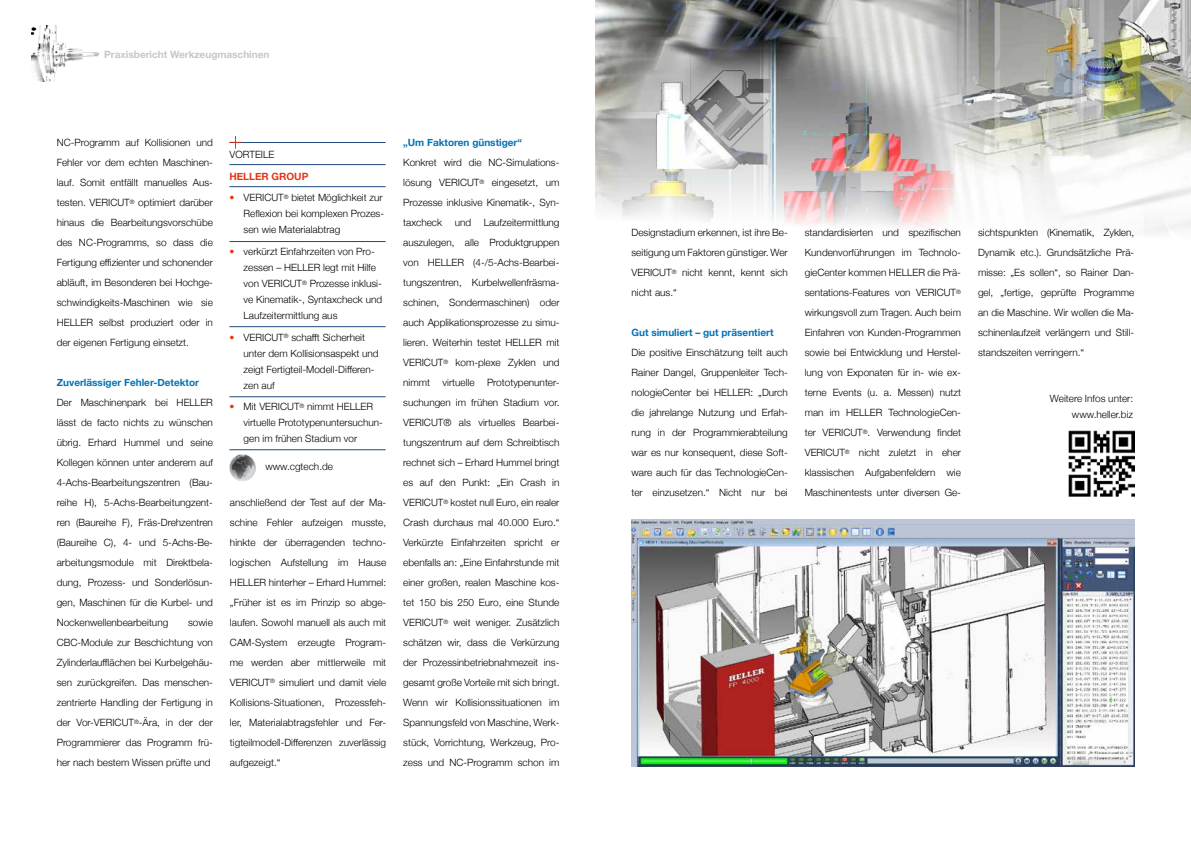
<style>
.page{position:relative;width:1191px;height:842px;background:#fff}
.page>*{position:absolute;margin:0;border:0;box-sizing:border-box;transform-origin:0 0}
.t1{font:300 10px/20px "Helvetica Neue";color:#000;text-align:justify}
.t2{font:700 10px "Helvetica Neue";color:#0074b7}
.t3{font:700 10px "Helvetica Neue";color:#c6c7c8}
.t4{font:700 10px "Helvetica Neue";color:#e53517}
.s1{color:#e53517}
</style>
<div class="page">
<img style="left:595px;top:0;width:596px;height:233px">
<img style="left:631px;top:520px;width:503px;height:247px">
<hr style="left:229px;top:142px;width:157px;height:1px;background:#1f497d">
<hr style="left:229px;top:164px;width:157px;height:1px;background:#1f497d">
<hr style="left:229px;top:186px;width:157px;height:1px;background:#1f497d">
<hr style="left:229px;top:241px;width:157px;height:1px;background:#1f497d">
<hr style="left:229px;top:326px;width:157px;height:1px;background:#1f497d">
<hr style="left:229px;top:396px;width:157px;height:1px;background:#1f497d">
<hr style="left:229px;top:449px;width:157px;height:1px;background:#1f497d">
<svg style="left:229px;top:136px;width:13px;height:13px"></svg>
<img style="left:229px;top:454px;width:27px;height:27px">
<img style="left:31px;top:26px;width:69px;height:55px">
<img style="left:1068px;top:431px;width:66px;height:66px">
<p class="t3" style="left:104px;top:46px;width:167px">Praxisbericht Werkzeugmaschinen</p>
<p class="t1" style="left:57px;top:132px;width:158px">NC-Programm auf Kollisionen und Fehler vor dem echten Maschinen&shy;lauf. Somit entfällt manuelles Aus&shy;testen. VERICUT<sup>®</sup> optimiert darüber hinaus die Bearbeitungsvorschübe des NC-Programms, so dass die Fertigung effizienter und schonender abläuft, im Besonderen bei Hochge&shy;schwindigkeits-Maschinen wie sie HELLER selbst produziert oder in der eigenen Fertigung einsetzt.</p>
<p class="t2" style="left:57px;top:375px;width:144px">Zuverlässiger Fehler-Detektor</p>
<p class="t1" style="left:57px;top:392px;width:158px">Der Maschinenpark bei HELLER lässt de facto nichts zu wünschen übrig. Erhard Hummel und seine Kollegen können unter anderem auf 4-Achs-Bearbeitungszentren (Bau&shy;reihe H), 5-Achs-Bearbeitungzent&shy;ren (Baureihe F), Fräs-Drehzentren (Baureihe C), 4- und 5-Achs-Be&shy;arbeitungsmodule mit Direktbela&shy;dung, Prozess- und Sonderlösun&shy;gen, Maschinen für die Kurbel- und Nockenwellenbearbeitung</p>
<p class="t1" style="left:57px;top:612px;width:158px;text-indent:131px">sowie CBC-Module zur Beschichtung von Zylinderlaufflächen bei Kurbelgehäu&shy;sen zurückgreifen. Das menschen&shy;zentrierte Handling der Fertigung in der Vor-VERICUT<sup>®</sup>-Ära, in der der Programmierer das Programm frü&shy;her nach bestem Wissen prüfte und</p>
<p class="t1" style="left:229px;top:144px;width:47px">VORTEILE</p>
<p class="t4" style="left:229px;top:168px;width:80px">HELLER GROUP</p>
<p class="t1" style="left:243px;top:189px;width:142px;line-height:16px;text-align:left;text-indent:-14px"><span class="s1">•</span> VERICUT<sup>®</sup> bietet Möglichkeit zur<br>Reflexion bei komplexen Prozes&shy;sen wie Materialabtrag</p>
<p class="t1" style="left:243px;top:243px;width:140px;line-height:16px;text-align:left;text-indent:-14px"><span class="s1">•</span> verkürzt Einfahrzeiten von Pro&shy;zessen – HELLER legt mit Hilfe von VERICUT<sup>®</sup> Prozesse inklusi&shy;ve Kinematik-, Syntaxcheck und<br>Laufzeitermittlung aus</p>
<p class="t1" style="left:243px;top:328px;width:136px;line-height:16px;text-align:left;text-indent:-14px"><span class="s1">•</span> VERICUT<sup>®</sup> schafft Sicherheit unter dem Kollisionsaspekt und zeigt Fertigteil-Modell-Differen&shy;zen auf</p>
<p class="t1" style="left:243px;top:398px;width:141px;line-height:16px;text-align:left;text-indent:-14px"><span class="s1">•</span> Mit VERICUT<sup>®</sup> nimmt HELLER virtuelle Prototypenuntersuchun&shy;gen im frühen Stadium vor</p>
<p class="t1" style="left:265px;top:455px;width:69px">www.cgtech.de</p>
<p class="t1" style="left:230px;top:492px;width:158px">anschließend der Test auf der Ma&shy;schine Fehler aufzeigen musste, hinkte der überragenden techno&shy;logischen Aufstellung im Hause HELLER hinterher – Erhard Hummel: „Früher ist es im Prinzip so abge&shy;laufen. Sowohl manuell als auch mit CAM-System erzeugte Program&shy;me werden aber mittlerweile mit VERICUT<sup>®</sup> simuliert und damit viele Kollisions-Situationen, Prozessfeh&shy;ler, Materialabtragsfehler und Fer&shy;tigteilmodell-Differenzen zuverlässig aufgezeigt.“</p>
<p class="t2" style="left:403px;top:135px;width:120px">„Um Faktoren günstiger“</p>
<p class="t1" style="left:403px;top:152px;width:158px">Konkret wird die NC-Simulations&shy;lösung VERICUT<sup>®</sup> eingesetzt, um Prozesse inklusive Kinematik-, Syn&shy;taxcheck</p>
<p class="t1" style="left:403px;top:212px;width:158px;text-indent:80px">Laufzeitermittlung auszulegen, alle Produktgruppen von HELLER (4-/5-Achs-Bearbei&shy;tungszentren, Kurbelwellenfräsma&shy;schinen, Sondermaschinen) oder auch Applikationsprozesse zu simu&shy;lieren. Weiterhin testet HELLER mit VERICUT<sup>®</sup> kom-plexe Zyklen und nimmt virtuelle Prototypenunter&shy;suchungen im frühen Stadium vor.<br>VERICUT® als virtuelles Bearbei&shy;tungszentrum auf dem Schreibtisch rechnet sich – Erhard Hummel bringt es auf den Punkt: „Ein Crash in VERICUT<sup>®</sup> kostet null Euro, ein realer Crash durchaus mal 40.000 Euro.“ Verkürzte Einfahrzeiten spricht er ebenfalls an: „Eine Einfahrstunde mit einer großen, realen Maschine kos&shy;tet 150 bis 250 Euro, eine Stunde VERICUT<sup>®</sup> weit weniger. Zusätzlich schätzen wir, dass die Verkürzung der Prozessinbetriebnahmezeit ins&shy;gesamt große Vorteile mit sich bringt.<br>Wenn wir Kollisionssituationen im Spannungsfeld von Maschine, Werk&shy;stück, Vorrichtung, Werkzeug, Pro&shy;zess und NC-Programm schon im</p>
<p class="t1" style="left:455px;top:212px;width:18px">und</p>
<p class="t1" style="left:631px;top:222px;width:158px">Designstadium erkennen, ist ihre Be&shy;seitigung um Faktoren günstiger. Wer VERICUT<sup>®</sup> nicht kennt, kennt sich nicht aus.“</p>
<p class="t2" style="left:631px;top:325px;width:143px">Gut simuliert – gut präsentiert</p>
<p class="t1" style="left:631px;top:342px;width:158px">Die positive Einschätzung teilt auch Rainer Dangel, Gruppenleiter Tech&shy;nologieCenter bei HELLER: „Durch die jahrelange Nutzung und Erfah&shy;rung in der Programmierabteilung war es nur konsequent, diese Soft&shy;ware auch für das TechnologieCen&shy;ter einzusetzen.“ Nicht nur bei</p>
<p class="t1" style="left:804px;top:222px;width:158px">standardisierten und spezifischen Kundenvorführungen im Technolo&shy;gieCenter kommen HELLER die Prä&shy;sentations-Features von VERICUT<sup>® </sup>wirkungsvoll zum Tragen. Auch beim Einfahren von Kunden-Programmen sowie bei Entwicklung und Herstel&shy;lung von Exponaten für in- wie ex&shy;terne Events (u. a. Messen) nutzt man im HELLER TechnologieCen&shy;ter VERICUT<sup>®</sup>. Verwendung findet VERICUT<sup>®</sup> nicht zuletzt in eher klassischen Aufgabenfeldern wie Maschinentests unter diversen Ge-</p>
<p class="t1" style="left:978px;top:222px;width:158px">sichtspunkten (Kinematik, Zyklen, Dynamik etc.). Grundsätzliche Prä&shy;misse: „Es sollen“, so Rainer Dan&shy;gel, „fertige, geprüfte Programme an die Maschine. Wir wollen die Ma&shy;schinenlaufzeit verlängern und Still&shy;standszeiten verringern.“</p>
<p class="t1" style="left:1050px;top:389px;width:85px;line-height:16px;text-align:right">Weitere Infos unter: www.heller.biz</p>
</div>
